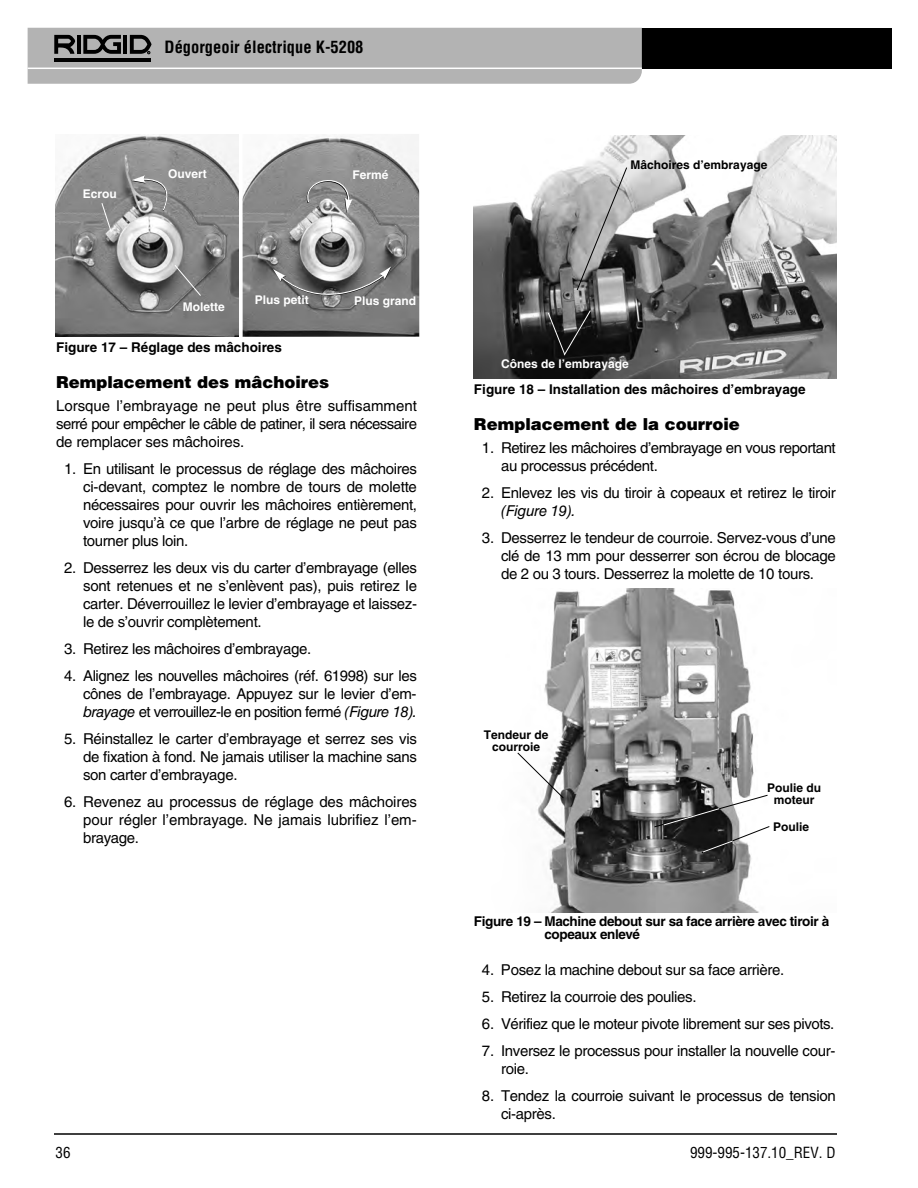
<style>
.page{position:relative;width:918px;height:1188px;background:#fff}
.page>*{position:absolute;margin:0;border:0;box-sizing:border-box;transform-origin:0 0}
.t1{font:900 16.5px "Helvetica LT Std";color:#000}
.t2{font:700 condensed 16.5px "Helvetica LT Std";color:#000}
.t3{font:15px/18px "Helvetica LT Std";letter-spacing:-.02em;color:#000;text-align:justify}
.t4{font:condensed 15px "Helvetica LT Std";color:#000}
.t5{font:700 13.5px "Helvetica LT Std";color:#000}
.t6{font:700 13.5px/13.5px "Helvetica LT Std";letter-spacing:-.03em;color:#000}
.t7{font:700 12px "Helvetica LT Std";color:#fff}
.t8{font:700 12px/12px "Helvetica LT Std";color:#000;text-align:center}
.s1{font-style:italic}
</style>
<div class="page">
<hr style="left:54px;top:1133px;width:783px;height:2px;background:#000">
<div style="left:464px;top:28px;width:428px;height:41px;background:#000"></div>
<svg style="left:28px;top:28px;width:614px;height:56px;background:#adadad"></svg>
<img style="left:56px;top:134px;width:183px;height:203px">
<img style="left:473px;top:136px;width:364px;height:243px">
<img style="left:243px;top:134px;width:176px;height:203px">
<img style="left:537px;top:589px;width:222px;height:324px">
<svg style="left:101px;top:202px;width:11px;height:31px"></svg>
<svg style="left:174px;top:264px;width:28px;height:33px"></svg>
<svg style="left:273px;top:266px;width:118px;height:42px;background:#808080"></svg>
<svg style="left:576px;top:167px;width:52px;height:124px;background:#9b9b9b"></svg>
<svg style="left:547px;top:310px;width:44px;height:46px;background:#2f2f2f"></svg>
<svg style="left:517px;top:752px;width:47px;height:47px"></svg>
<svg style="left:654px;top:794px;width:116px;height:60px"></svg>
<svg style="left:131px;top:175px;width:42px;height:37px;background:#979797"></svg>
<svg style="left:301px;top:170px;width:52px;height:43px;background:#959595"></svg>
<p class="t2" style="left:165px;top:41px;width:200px">Dégorgeoir électrique K-5208</p>
<p class="t7" style="left:83px;top:189px;width:36px">Ecrou</p>
<p class="t7" style="left:168px;top:169px;width:40px">Ouvert</p>
<p class="t7" style="left:353px;top:171px;width:38px">Fermé</p>
<p class="t7" style="left:183px;top:302px;width:43px">Molette</p>
<p class="t7" style="left:255px;top:296px;width:56px">Plus petit</p>
<p class="t7" style="left:354px;top:296px;width:64px">Plus grand</p>
<p class="t5" style="left:56px;top:342px;width:227px">Figure 17 – Réglage des mâchoires</p>
<p class="t1" style="left:56px;top:376px;width:275px">Remplacement des mâchoires</p>
<p class="t3" style="left:56px;top:398px;width:362px">Lorsque l’embrayage ne peut plus être suffisamment serré pour empêcher le câble de patiner, il sera nécessaire de remplacer ses mâchoires.</p>
<p class="t3" style="left:83px;top:461px;width:335px;text-indent:-19px">1. En utilisant le processus de réglage des mâchoires ci-devant, comptez le nombre de tours de molette nécessaires pour ouvrir les mâchoires entièrement, voire jusqu’à ce que l’arbre de réglage ne peut pas tourner plus loin.</p>
<p class="t3" style="left:83px;top:560px;width:335px;text-indent:-19px">2. Desserrez les deux vis du carter d’embrayage (elles sont retenues et ne s’enlèvent pas), puis retirez le carter. Déverrouillez le levier d’embrayage et laissez&shy;le de s’ouvrir complètement.</p>
<p class="t3" style="left:64px;top:641px;width:249px">3. Retirez les mâchoires d’embrayage.</p>
<p class="t3" style="left:83px;top:668px;width:335px;text-indent:-19px">4. Alignez les nouvelles mâchoires (réf. 61998) sur les cônes de l’embrayage. Appuyez sur le levier d’em&shy;<span class="s1">brayage</span> et verrouillez-le en position fermé <span class="s1">(Figure 18).</span></p>
<p class="t3" style="left:83px;top:731px;width:335px;text-indent:-19px">5. Réinstallez le carter d’embrayage et serrez ses vis de fixation à fond. Ne jamais utiliser la machine sans son carter d’embrayage.</p>
<p class="t3" style="left:83px;top:794px;width:335px;text-indent:-19px">6. Revenez au processus de réglage des mâchoires pour régler l’embrayage. Ne jamais lubrifiez l’em&shy;brayage.</p>
<p class="t8" style="left:631px;top:160px;width:138px">Mâchoires d’embrayage</p>
<p class="t7" style="left:501px;top:359px;width:129px">Cônes de l’embrayage</p>
<p class="t5" style="left:474px;top:384px;width:333px">Figure 18 – Installation des mâchoires d’embrayage</p>
<p class="t1" style="left:474px;top:418px;width:267px">Remplacement de la courroie</p>
<p class="t3" style="left:501px;top:441px;width:336px;text-indent:-19px">1. Retirez les mâchoires d’embrayage en vous reportant au processus précédent.</p>
<p class="t3" style="left:501px;top:486px;width:336px;text-indent:-19px">2. Enlevez les vis du tiroir à copeaux et retirez le tiroir <span class="s1">(Figure 19).</span></p>
<p class="t3" style="left:501px;top:531px;width:336px;text-indent:-19px">3. Desserrez le tendeur de courroie. Servez-vous d’une clé de 13 mm pour desserrer son écrou de blocage de 2 ou 3 tours. Desserrez la molette de 10 tours.</p>
<p class="t8" style="left:484px;top:730px;width:66px">Tendeur de courroie</p>
<p class="t8" style="left:767px;top:783px;width:56px">Poulie du moteur</p>
<p class="t8" style="left:773px;top:822px;width:38px">Poulie</p>
<p class="t6" style="left:544px;top:916px;width:286px;text-indent:-70px">Figure 19 – Machine debout sur sa face arrière avec tiroir à copeaux enlevé</p>
<p class="t3" style="left:482px;top:963px;width:304px">4. Posez la machine debout sur sa face arrière.</p>
<p class="t3" style="left:482px;top:990px;width:216px">5. Retirez la courroie des poulies.</p>
<p class="t3" style="left:482px;top:1017px;width:354px">6. Vérifiez que le moteur pivote librement sur ses pivots.</p>
<p class="t3" style="left:501px;top:1044px;width:336px;text-indent:-19px">7. Inversez le processus pour installer la nouvelle cour&shy;roie.</p>
<p class="t3" style="left:501px;top:1089px;width:336px;text-indent:-19px">8. Tendez la courroie suivant le processus de tension ci-après.</p>
<p class="t4" style="left:56px;top:1146px;width:16px">36</p>
<p class="t4" style="left:690px;top:1146px;width:147px">999-995-137.10_REV. D</p>
</div>
